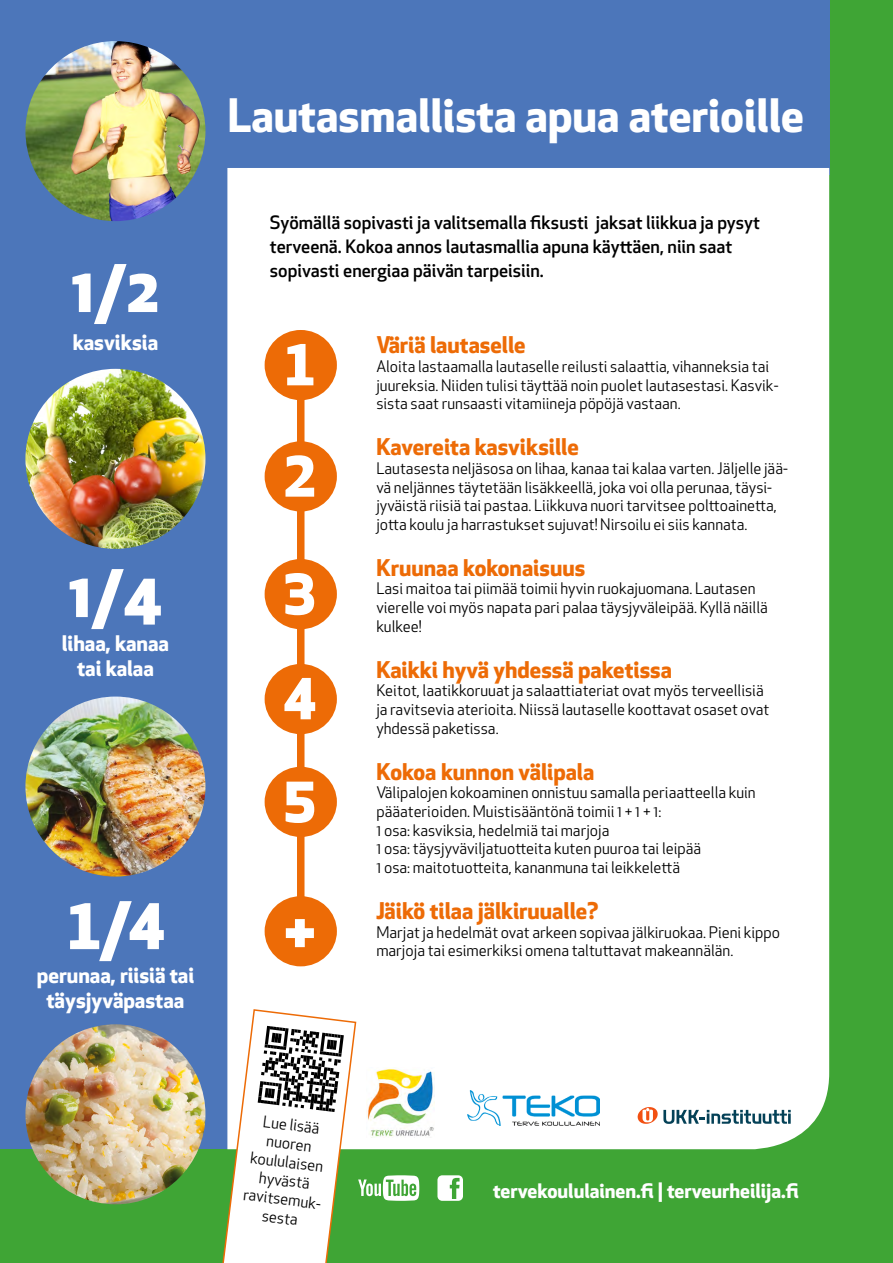
<style>
.page{position:relative;width:893px;height:1263px;background:#3fa535}
.page>*{position:absolute;margin:0;border:0;box-sizing:border-box;transform-origin:0 0}
.t1{font:800 60px "Apex New";color:#fff}
.t2{font:800 54px/103.8px "Apex New";color:#fff}
.t3{font:700 45px "Apex New";color:#fff}
.t4{font:700 22.5px "Apex New";color:#ed6b06}
.t5{font:700 21px/25.2px "Apex New";color:#fff;text-align:center}
.t6{font:700 19.5px "Apex New";color:#fff}
.t7{font:500 18px/24px "Apex New";color:#000}
.t8{font:15.6px/18.8px "Apex New";color:#000}
</style>
<div class="page">
<div style="left:0;top:90px;width:227px;height:1059px;background:#4c76ba"></div>
<div style="left:0;top:0;width:829px;height:175px;background:#4c76ba"></div>
<div style="left:227px;top:168px;width:602px;height:981px;background:#fff"></div>
<div style="left:297px;top:382px;width:7px;height:530px;background:#ed6b06"></div>
<div style="left:265px;top:330px;width:72px;height:70px;background:#ed6b06;border-radius:50%"></div>
<div style="left:265px;top:441px;width:72px;height:70px;background:#ed6b06;border-radius:50%"></div>
<div style="left:265px;top:559px;width:72px;height:70px;background:#ed6b06;border-radius:50%"></div>
<div style="left:265px;top:664px;width:72px;height:70px;background:#ed6b06;border-radius:50%"></div>
<div style="left:265px;top:767px;width:72px;height:70px;background:#ed6b06;border-radius:50%"></div>
<div style="left:265px;top:896px;width:72px;height:70px;background:#ed6b06;border-radius:50%"></div>
<img style="left:25px;top:369px;width:180px;height:180px;border-radius:90px">
<img style="left:25px;top:41px;width:180px;height:180px;border-radius:90px">
<img style="left:25px;top:1024px;width:180px;height:180px;border-radius:90px">
<img style="left:25px;top:696px;width:180px;height:180px;border-radius:90px">
<svg style="left:437px;top:1175px;width:26px;height:26px"></svg>
<img style="left:419px;top:1067px;width:16px;height:70px">
<svg style="left:638px;top:1107px;width:153px;height:17px;background:#b0b9bc"></svg>
<img style="left:468px;top:1090px;width:132px;height:36px">
<svg style="left:222px;top:1008px;width:197px;height:255px"></svg>
<h3 class="t3" style="left:228px;top:83px;width:578px">Lautasmallista apua aterioille</h3>
<p class="t7" style="left:270px;top:210px;width:492px">Syömällä sopivasti ja valitsemalla fiksusti jaksat liikkua ja pysyt terveenä. Kokoa annos lautasmallia apuna käyttäen, niin saat sopivasti energiaa päivän tarpeisiin.</p>
<h1 class="t1" style="left:72px;top:248px;width:89px">1/2</h1>
<h3 class="t5" style="left:73px;top:329px;width:87px">kasviksia</h3>
<h3 class="t4" style="left:376px;top:329px;width:151px">Väriä lautaselle</h3>
<p class="t8" style="left:376px;top:357px;width:404px">Aloita lastaamalla lautaselle reilusti salaattia, vihanneksia tai juureksia. Niiden tulisi täyttää noin puolet lautasestasi. Kasvik&shy;sista saat runsaasti vitamiineja pöpöjä vastaan.</p>
<h3 class="t4" style="left:376px;top:431px;width:204px">Kavereita kasviksille</h3>
<p class="t8" style="left:376px;top:459px;width:413px">Lautasesta neljäsosa on lihaa, kanaa tai kalaa varten. Jäljelle jää&shy;vä neljännes täytetään lisäkkeellä, joka voi olla perunaa, täysi&shy;jyväistä riisiä tai pastaa. Liikkuva nuori tarvitsee polttoainetta, jotta koulu ja harrastukset sujuvat! Nirsoilu ei siis kannata.</p>
<h3 class="t4" style="left:376px;top:551px;width:210px">Kruunaa kokonaisuus</h3>
<p class="t8" style="left:376px;top:579px;width:393px">Lasi maitoa tai piimää toimii hyvin ruokajuomana. Lautasen vierelle voi myös napata pari palaa täysjyväleipää. Kyllä näillä kulkee!</p>
<h3 class="t4" style="left:376px;top:653px;width:297px">Kaikki hyvä yhdessä paketissa</h3>
<p class="t8" style="left:376px;top:681px;width:395px">Keitot, laatikkoruuat ja salaattiateriat ovat myös terveellisiä ja ravitsevia aterioita. Niissä lautaselle koottavat osaset ovat yhdessä paketissa.</p>
<h3 class="t4" style="left:376px;top:755px;width:220px">Kokoa kunnon välipala</h3>
<p class="t8" style="left:376px;top:783px;width:381px">Välipalojen kokoaminen onnistuu samalla periaatteella kuin pääaterioiden. Muistisääntönä toimii 1 + 1 + 1:<br>1 osa: kasviksia, hedelmiä tai marjoja<br>1 osa: täysjyväviljatuotteita kuten puuroa tai leipää<br>1 osa: maitotuotteita, kananmuna tai leikkelettä</p>
<h3 class="t4" style="left:376px;top:894px;width:223px">Jäikö tilaa jälkiruualle?</h3>
<p class="t8" style="left:376px;top:922px;width:405px">Marjat ja hedelmät ovat arkeen sopivaa jälkiruokaa. Pieni kippo marjoja tai esimerkiksi omena taltuttavat makeannälän.</p>
<h2 class="t2" style="left:284px;top:308px;width:34px;line-height:111.3px">1<br>2</h2>
<h1 class="t1" style="left:69px;top:553px;width:94px">1/4</h1>
<h3 class="t5" style="left:62px;top:629px;width:109px">lihaa, kanaa tai kalaa</h3>
<h2 class="t2" style="left:284px;top:541px;width:34px;text-align:justify">3<br>4<br>5</h2>
<h1 class="t1" style="left:66px;top:885px;width:100px">1/4</h1>
<h3 class="t5" style="left:37px;top:962px;width:159px">perunaa, riisiä tai täysjyväpastaa</h3>
<h2 class="t2" style="left:284px;top:878px;width:34px">+</h2>
<p class="t8" style="left:254px;top:1110px;width:82px;text-align:center;rotate:7deg">Lue lisää nuoren koululaisen hyvästä ravitsemuk&shy;sesta</p>
<p class="t6" style="left:493px;top:1177px;width:307px">tervekoululainen.fi | terveurheilija.fi</p>
</div>
